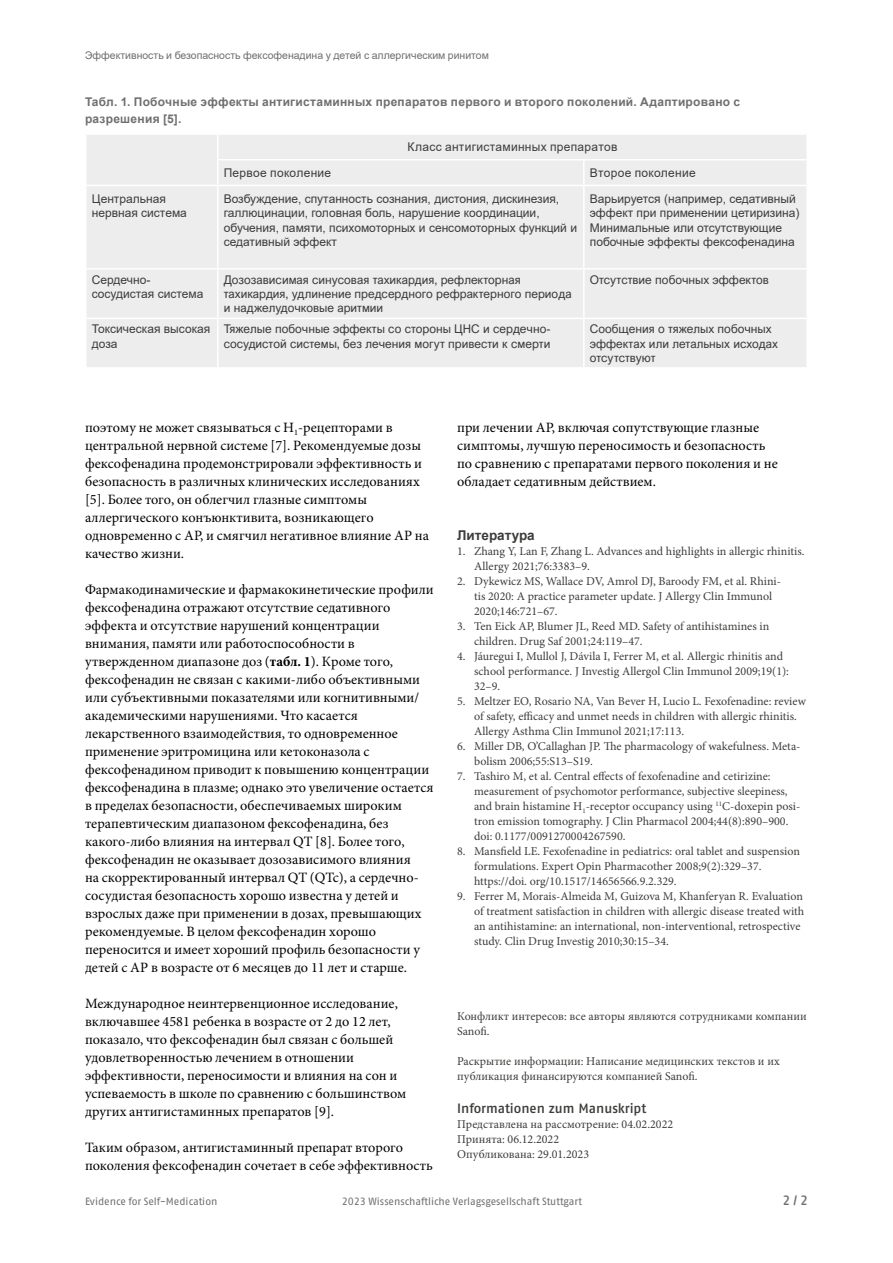
<style>
.page{position:relative;width:893px;height:1263px;background:#fff}
.page>*{position:absolute;margin:0;border:0;box-sizing:border-box;transform-origin:0 0}
.t1{font:14.25px/18px "Minion Pro";color:#000}
.t2{font:500 13.5px "Fago Pro";letter-spacing:-.005em;color:#3c3c3b}
.t3{font:700 13.5px "Arial";color:#3c3c3b}
.t4{font:500 13.5px "Fago Pro";color:#706f6f}
.t5{font:12px/15px "Minion Pro";color:#3c3c3b}
.t6{font:12px/14.4px "Arial";color:#3c3c3b}
.t7{font:12px/14.4px "Arial Nova";color:#3c3c3b}
.t8{font:700 12px/16.5px "Arial";letter-spacing:.02em;color:#706f6f}
.t9{font:12px "Arial";letter-spacing:.025em;color:#3c3c3b}
.t10{font:10.5px "Fago Pro";letter-spacing:-.005em;color:#706f6f}
.t11{font:10.5px "Arial";color:#706f6f}
.s1{font-weight:700}
</style>
<div class="page">
<div style="left:87px;top:135px;width:719px;height:232px;background:#ededee"></div>
<hr style="left:583px;top:160px;width:2px;height:25px;background:#fff">
<hr style="left:217px;top:186px;width:1px;height:82px;background:#fff">
<hr style="left:583px;top:186px;width:2px;height:82px;background:#fff">
<hr style="left:85px;top:268px;width:133px;height:2px;background:#fff">
<hr style="left:218px;top:268px;width:366px;height:2px;background:#fff">
<hr style="left:217px;top:270px;width:1px;height:48px;background:#fff">
<hr style="left:584px;top:268px;width:224px;height:2px;background:#fff">
<hr style="left:583px;top:270px;width:2px;height:48px;background:#fff">
<hr style="left:85px;top:318px;width:133px;height:1px;background:#fff">
<hr style="left:218px;top:318px;width:366px;height:1px;background:#fff">
<hr style="left:217px;top:319px;width:1px;height:48px;background:#fff">
<hr style="left:584px;top:318px;width:224px;height:1px;background:#fff">
<hr style="left:583px;top:319px;width:2px;height:48px;background:#fff">
<hr style="left:218px;top:185px;width:366px;height:1px;background:#fff">
<hr style="left:584px;top:185px;width:224px;height:1px;background:#fff">
<hr style="left:217px;top:159px;width:367px;height:1px;background:#fff">
<hr style="left:584px;top:159px;width:224px;height:1px;background:#fff">
<svg style="left:217px;top:135px;width:1px;height:50px"></svg>
<hr style="left:85px;top:185px;width:133px;height:1px;background:#fff">
<p class="t11" style="left:85px;top:48px;width:405px">Эффективность и безопасность фексофенадина у детей с аллергическим ринитом</p>
<p class="t8" style="left:85px;top:94px;width:657px">Табл. 1. Побочные эффекты антигистаминных препаратов первого и второго поколений. Адаптировано с разрешения [5].</p>
<p class="t9" style="left:408px;top:139px;width:211px">Класс антигистаминных препаратов</p>
<p class="t9" style="left:224px;top:164px;width:109px">Первое поколение</p>
<p class="t9" style="left:590px;top:164px;width:107px">Второе поколение</p>
<p class="t6" style="left:92px;top:191px;width:97px">Центральная нервная система</p>
<p class="t6" style="left:224px;top:191px;width:355px">Возбуждение, спутанность сознания, дистония, дискинезия, галлюцинации, головная боль, нарушение координации, обучения, памяти, психомоторных и сенсомоторных функций и седативный эффект</p>
<p class="t6" style="left:590px;top:191px;width:211px">Варьируется (например, седативный эффект при применении цетиризина)<br>Минимальные или отсутствующие побочные эффекты фексофенадина</p>
<p class="t6" style="left:92px;top:272px;width:113px">Сердечно&shy;сосудистая система</p>
<p class="t7" style="left:224px;top:272px;width:349px">Дозозависимая синусовая тахикардия, рефлекторная тахикардия, удлинение предсердного рефрактерного периода и наджелудочковые аритмии</p>
<p class="t7" style="left:590px;top:272px;width:181px">Отсутствие побочных эффектов</p>
<p class="t6" style="left:92px;top:322px;width:120px">Токсическая высокая доза</p>
<p class="t7" style="left:224px;top:322px;width:328px">Тяжелые побочные эффекты со стороны ЦНС и сердечно&shy;сосудистой системы, без лечения могут привести к смерти</p>
<p class="t7" style="left:590px;top:322px;width:190px">Сообщения о тяжелых побочных эффектах или летальных исходах отсутствуют</p>
<p class="t1" style="left:85px;top:419px;width:345px">поэтому не может связываться с H<sub>1</sub>-рецепторами в центральной нервной системе [7]. Рекомендуемые дозы фексофенадина продемонстрировали эффективность и безопасность в различных клинических исследованиях [5]. Более того, он облегчил глазные симптомы аллергического конъюнктивита, возникающего одновременно с АР, и смягчил негативное влияние АР на качество жизни.</p>
<p class="t1" style="left:85px;top:580px;width:350px">Фармакодинамические и фармакокинетические профили фексофенадина отражают отсутствие седативного эффекта и отсутствие нарушений концентрации внимания, памяти или работоспособности в утвержденном диапазоне доз (<span class="s1">табл. 1</span>). Кроме того, фексофенадин не связан с какими-либо объективными или субъективными показателями или когнитивными/ академическими нарушениями. Что касается лекарственного взаимодействия, то одновременное применение эритромицина или кетоконазола с фексофенадином приводит к повышению концентрации фексофенадина в плазме; однако это увеличение остается в пределах безопасности, обеспечиваемых широким терапевтическим диапазоном фексофенадина, без какого-либо влияния на интервал QT [8]. Более того, фексофенадин не оказывает дозозависимого влияния<br>на скорректированный интервал QT (QTc), а сердечно&shy;сосудистая безопасность хорошо известна у детей и взрослых даже при применении в дозах, превышающих рекомендуемые. В целом фексофенадин хорошо переносится и имеет хороший профиль безопасности у детей с АР в возрасте от 6 месяцев до 11 лет и старше.</p>
<p class="t1" style="left:85px;top:994px;width:323px">Международное неинтервенционное исследование, включавшее 4581 ребенка в возрасте от 2 до 12 лет, показало, что фексофенадин был связан с большей удовлетворенностью лечением в отношении эффективности, переносимости и влияния на сон и успеваемость в школе по сравнению с большинством других антигистаминных препаратов [9].</p>
<p class="t1" style="left:85px;top:1138px;width:349px">Таким образом, антигистаминный препарат второго поколения фексофенадин сочетает в себе эффективность</p>
<p class="t1" style="left:457px;top:418px;width:322px">при лечении АР, включая сопутствующие глазные симптомы, лучшую переносимость и безопасность по сравнению с препаратами первого поколения и не обладает седативным действием.</p>
<p class="t3" style="left:457px;top:526px;width:79px">Литература</p>
<p class="t5" style="left:474px;top:544px;width:332px;text-indent:-17px">1. Zhang Y, Lan F, Zhang L. Advances and highlights in allergic rhinitis.<br>Allergy 2021;76:3383–9.</p>
<p class="t5" style="left:474px;top:574px;width:308px;text-indent:-17px">2. Dykewicz MS, Wallace DV, Amrol DJ, Baroody FM, et al. Rhini&shy;tis 2020: A practice parameter update. J Allergy Clin Immunol<br>2020;146:721–67.</p>
<p class="t5" style="left:474px;top:619px;width:297px;text-indent:-17px">3. Ten Eick AP, Blumer JL, Reed MD. Safety of antihistamines in children. Drug Saf 2001;24:119–47.</p>
<p class="t5" style="left:474px;top:649px;width:316px;text-indent:-17px">4. Jáuregui I, Mullol J, Dávila I, Ferrer M, et al. Allergic rhinitis and school performance. J Investig Allergol Clin Immunol 2009;19(1):<br>32–9.</p>
<p class="t5" style="left:474px;top:694px;width:333px;text-indent:-17px">5. Meltzer EO, Rosario NA, Van Bever H, Lucio L. Fexofenadine: review of safety, efficacy and unmet needs in children with allergic rhinitis.<br>Allergy Asthma Clin Immunol 2021;17:113.</p>
<p class="t5" style="left:474px;top:739px;width:328px;text-indent:-17px">6. Miller DB, O’Callaghan JP. The pharmacology of wakefulness. Meta&shy;bolism 2006;55:S13–S19.</p>
<p class="t5" style="left:474px;top:769px;width:328px;text-indent:-17px">7. Tashiro M, et al. Central effects of fexofenadine and cetirizine: measurement of psychomotor performance, subjective sleepiness, and brain histamine H<sub>1</sub>-receptor occupancy using <sup>11</sup>C-doxepin posi&shy;tron emission tomography. J Clin Pharmacol 2004;44(8):890–900. doi: 0.1177/0091270004267590.</p>
<p class="t5" style="left:474px;top:844px;width:327px;text-indent:-17px">8. Mansfield LE. Fexofenadine in pediatrics: oral tablet and suspension formulations. Expert Opin Pharmacother 2008;9(2):329–37. https://doi. org/10.1517/14656566.9.2.329.</p>
<p class="t5" style="left:474px;top:889px;width:332px;text-indent:-17px">9. Ferrer M, Morais-Almeida M, Guizova M, Khanferyan R. Evaluation of treatment satisfaction in children with allergic disease treated with an antihistamine: an international, non-interventional, retrospective study. Clin Drug Investig 2010;30:15–34.</p>
<p class="t5" style="left:457px;top:1009px;width:351px">Конфликт интересов: все авторы являются сотрудниками компании<br>Sanofi.</p>
<p class="t5" style="left:457px;top:1054px;width:324px">Раскрытие информации: Написание медицинских текстов и их публикация финансируются компанией Sanofi.</p>
<p class="t2" style="left:457px;top:1100px;width:191px">Informationen zum Manuskript</p>
<p class="t5" style="left:457px;top:1117px;width:218px">Представлена на рассмотрение: 04.02.2022<br>Принята: 06.12.2022<br>Опубликована: 29.01.2023</p>
<p class="t10" style="left:85px;top:1195px;width:134px">Evidence for Self-Medication</p>
<p class="t10" style="left:342px;top:1195px;width:242px">2023 Wissenschaftliche Verlagsgesellschaft Stuttgart</p>
<p class="t4" style="left:782px;top:1192px;width:27px">2 / 2</p>
</div>
